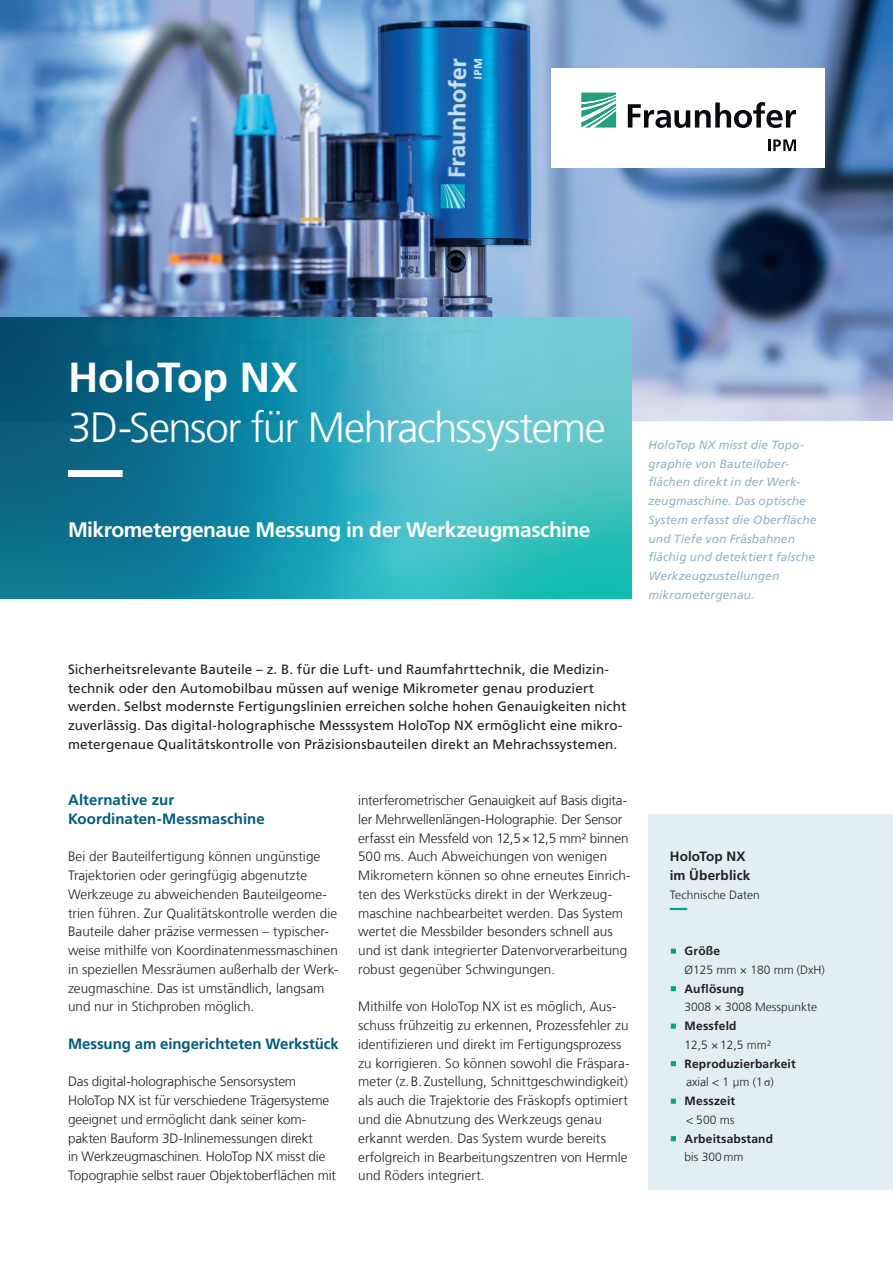
<style>
.page{position:relative;width:893px;height:1263px;background:#fff}
.page>*{position:absolute;margin:0;border:0;box-sizing:border-box;transform-origin:0 0}
.t1{font:300 42px "Frutiger LT Com";letter-spacing:-.035em;color:#fff}
.t2{font:700 42px "Frutiger LT Com";letter-spacing:-.01em;color:#fff}
.t3{font:700 21px "Frutiger LT Com";letter-spacing:-.025em;color:#fff}
.t4{font:700 15px/18.8px "Frutiger LT Com";color:#005b7f}
.t5{font:300 13.5px/18.8px "Frutiger LT Com";color:#231f20}
.t6{font:13.5px/18.8px "Frutiger LT Com";letter-spacing:.005em;color:#231f20}
.t7{font:700 13.5px/18.8px "Frutiger LT Com";letter-spacing:.01em;color:#231f20}
.t8{font:italic 12px/18.8px "Frutiger LT Com";letter-spacing:.01em;color:#93b3c3}
.t9{font:300 12px "Frutiger LT Com";color:#231f20}
.t10{font:700 12px/18.8px "Frutiger LT Com";letter-spacing:.015em;color:#231f20}
.s1{font-weight:300}
.s2{font-family:"Times New Roman";font-weight:400}
</style>
<div class="page">
<img style="left:0;top:0;width:893px;height:423px">
<svg style="left:0;top:318px;width:631px;height:281px;background:#2c99ad"></svg>
<svg style="left:68px;top:470px;width:538px;height:7px;background:#4aaebe"></svg>
<div style="left:648px;top:814px;width:245px;height:375px;background:#e2eef4"></div>
<svg style="left:670px;top:908px;width:18px;height:2px"></svg>
<svg style="left:671px;top:948px;width:5px;height:6px"></svg>
<svg style="left:671px;top:986px;width:5px;height:5px"></svg>
<svg style="left:671px;top:1023px;width:5px;height:6px"></svg>
<svg style="left:671px;top:1061px;width:5px;height:5px"></svg>
<svg style="left:671px;top:1098px;width:5px;height:6px"></svg>
<svg style="left:671px;top:1136px;width:5px;height:5px"></svg>
<img style="left:552px;top:68px;width:273px;height:99px">
<svg style="left:581px;top:93px;width:35px;height:35px"></svg>
<svg style="left:628px;top:102px;width:168px;height:26px"></svg>
<svg style="left:768px;top:139px;width:28px;height:12px"></svg>
<h1 class="t2" style="left:68px;top:352px;width:232px">HoloTop NX</h1>
<h1 class="t1" style="left:68px;top:403px;width:539px">3D-Sensor für Mehrachssysteme</h1>
<h2 class="t3" style="left:68px;top:518px;width:524px">Mikrometergenaue Messung in der Werkzeugmaschine</h2>
<p class="t8" style="left:648px;top:435px;width:169px">HoloTop NX misst die Topo&shy;graphie von Bauteilober&shy;flächen direkt in der Werk&shy;zeugmaschine. Das optische<br>System erfasst die Oberfläche und Tiefe von Fräsbahnen flächig und detektiert falsche<br>Werkzeugzustellungen mikrometergenau.</p>
<p class="t6" style="left:68px;top:660px;width:560px">Sicherheitsrelevante Bauteile – z. B. für die Luft- und Raumfahrttechnik, die Medizin&shy;technik oder den Automobilbau müssen auf wenige Mikrometer genau produziert werden. Selbst modernste Fertigungslinien erreichen solche hohen Genauigkeiten nicht zuverlässig. Das digital-holographische Messsystem HoloTop NX ermöglicht eine mikro&shy;metergenaue Qualitätskontrolle von Präzisionsbauteilen direkt an Mehrachssystemen.</p>
<p class="t4" style="left:68px;top:791px;width:198px">Alternative zur<br>Koordinaten-Messmaschine</p>
<p class="t5" style="left:68px;top:847px;width:272px">Bei der Bauteilfertigung können ungünstige Trajektorien oder geringfügig abgenutzte Werkzeuge zu abweichenden Bauteilgeome&shy;trien führen. Zur Qualitätskontrolle werden die Bauteile daher präzise vermessen – typischer&shy;weise mithilfe von Koordinatenmessmaschinen in speziellen Messräumen außerhalb der Werk&shy;zeugmaschine. Das ist umständlich, langsam und nur in Stichproben möglich.</p>
<p class="t4" style="left:68px;top:1034px;width:272px">Messung am eingerichteten Werkstück</p>
<p class="t5" style="left:68px;top:1072px;width:270px">Das digital-holographische Sensorsystem HoloTop NX ist für verschiedene Trägersysteme geeignet und ermöglicht dank seiner kom&shy;pakten Bauform 3D-Inlinemessungen direkt<br>in Werkzeugmaschinen. HoloTop NX misst die Topographie selbst rauer Objektoberflächen mit</p>
<p class="t5" style="left:358px;top:791px;width:274px">interferometrischer Genauigkeit auf Basis digita&shy;ler Mehrwellenlängen-Holographie. Der Sensor erfasst ein Messfeld von 12,5×12,5 mm² binnen 500 ms. Auch Abweichungen von wenigen Mikrometern können so ohne erneutes Einrich&shy;ten des Werkstücks direkt in der Werkzeug&shy;maschine nachbearbeitet werden. Das System wertet die Messbilder besonders schnell aus und ist dank integrierter Datenvorverarbeitung robust gegenüber Schwingungen.</p>
<p class="t5" style="left:358px;top:997px;width:273px">Mithilfe von HoloTop NX ist es möglich, Aus&shy;schuss frühzeitig zu erkennen, Prozessfehler zu identifizieren und direkt im Fertigungsprozess zu korrigieren. So können sowohl die Fräspara&shy;meter (z.B.Zustellung, Schnittgeschwindigkeit) als auch die Trajektorie des Fräskopfs optimiert und die Abnutzung des Werkzeugs genau erkannt werden. Das System wurde bereits erfolgreich in Bearbeitungszentren von Hermle und Röders integriert.</p>
<p class="t7" style="left:670px;top:847px;width:82px">HoloTop NX im Überblick</p>
<p class="t9" style="left:670px;top:888px;width:92px">Technische Daten</p>
<p class="t10" style="left:685px;top:942px;width:37px">Größe</p>
<p class="t9" style="left:685px;top:963px;width:142px">Ø125 mm × 180 mm (DxH)</p>
<p class="t10" style="left:685px;top:979px;width:61px">Auflösung</p>
<p class="t9" style="left:685px;top:1000px;width:134px">3008 × 3008 Messpunkte</p>
<p class="t10" style="left:685px;top:1017px;width:53px">Messfeld</p>
<p class="t9" style="left:685px;top:1038px;width:88px">12,5 ×12,5 mm²</p>
<p class="t10" style="left:685px;top:1054px;width:113px">Reproduzierbarkeit <span class="s1">axial &lt; 1 µm (1</span><span class="s2">σ</span><span class="s1">)<br></span>Messzeit</p>
<p class="t9" style="left:686px;top:1113px;width:50px">&lt; 500 ms</p>
<p class="t10" style="left:685px;top:1129px;width:90px">Arbeitsabstand</p>
<p class="t9" style="left:685px;top:1150px;width:60px">bis 300mm</p>
</div>
